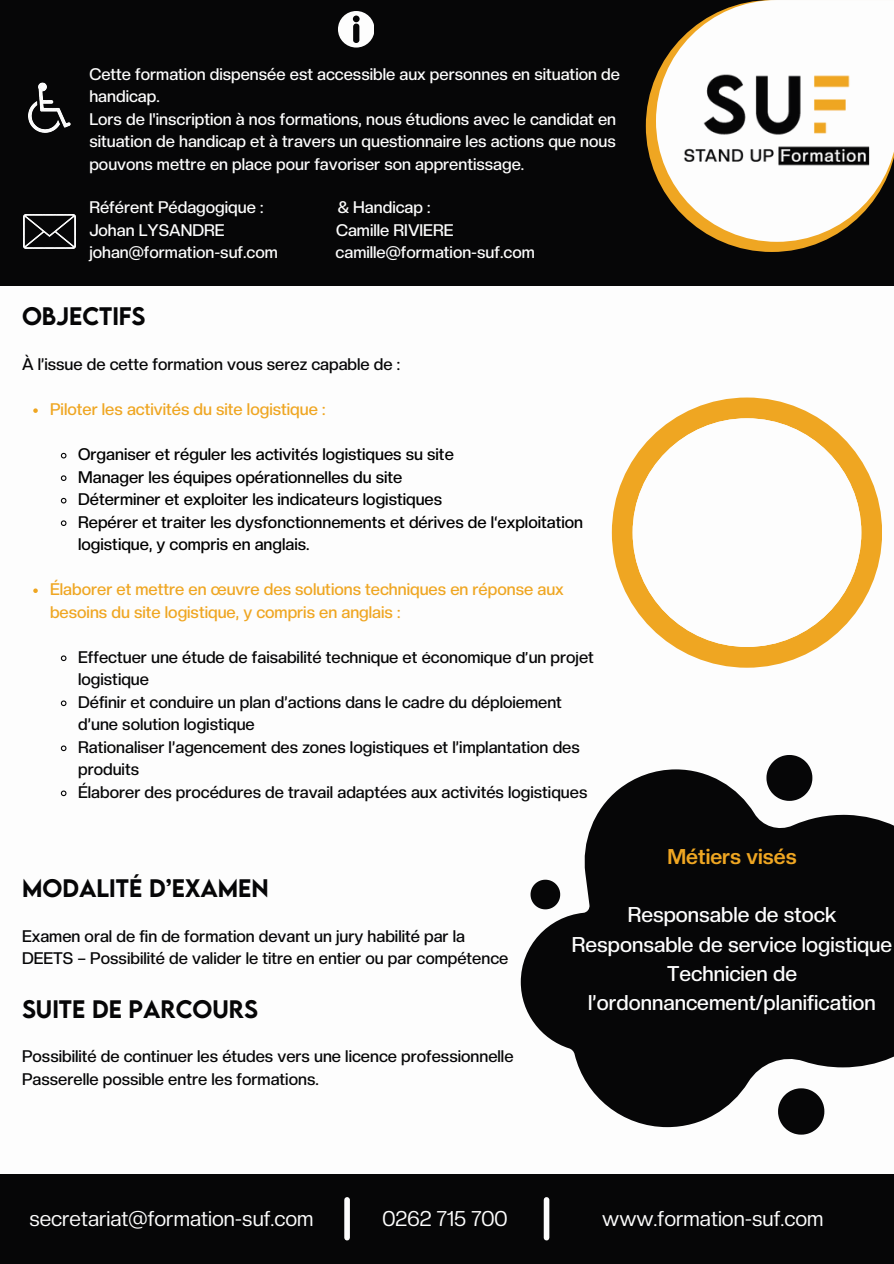
<style>
.page{position:relative;width:894px;height:1264px;background:#fff}
.page>*{position:absolute;margin:0;border:0;box-sizing:border-box;transform-origin:0 0}
.t1{font:500 22.5px "LEMONMILK";color:#060607}
.t2{font:500 21px/29.2px "Creato Display";color:#fdfdfd;text-align:center}
.t3{font:21px "Creato Display";color:#fdfdfd}
.t4{font:700 21px "Creato Display";color:#efa622}
.t5{font:500 16.5px/22.5px "Creato Display";color:#060607}
.t6{font:500 16.5px/22.5px "Creato Display";color:#fdfdfd}
.t7{font:500 16.5px/22.5px "Creato Display";color:#000}
.t8{font:500 16.5px/22.5px "Creato Display";color:#efa622}
</style>
<div class="page">
<div style="left:0;top:1174px;width:893px;height:89px;background:#060607"></div>
<div style="left:344px;top:1199px;width:6px;height:38px;background:#fdfdfd"></div>
<div style="left:543px;top:1199px;width:6px;height:38px;background:#fdfdfd"></div>
<svg style="left:611px;top:397px;width:270px;height:270px"></svg>
<div style="left:632px;top:418px;width:229px;height:229px;background:#fdfdfd;border-radius:50%"></div>
<div style="left:0;top:0;width:893px;height:285px;background:#060607"></div>
<svg style="left:338px;top:11px;width:36px;height:36px"></svg>
<img style="left:29px;top:83px;width:41px;height:49px">
<img style="left:24px;top:214px;width:51px;height:35px">
<svg style="left:645px;top:79px;width:176px;height:173px"></svg>
<svg style="left:655px;top:0;width:238px;height:242px;fill:#fdfdfd"></svg>
<img style="left:682px;top:73px;width:189px;height:96px">
<svg style="left:33px;top:408px;width:5px;height:5px"></svg>
<svg style="left:60px;top:452px;width:7px;height:7px"></svg>
<svg style="left:60px;top:475px;width:7px;height:6px"></svg>
<svg style="left:60px;top:497px;width:7px;height:7px"></svg>
<svg style="left:60px;top:520px;width:7px;height:6px"></svg>
<svg style="left:33px;top:588px;width:5px;height:5px"></svg>
<svg style="left:60px;top:655px;width:7px;height:7px"></svg>
<svg style="left:60px;top:700px;width:7px;height:7px"></svg>
<svg style="left:60px;top:745px;width:7px;height:7px"></svg>
<svg style="left:60px;top:790px;width:7px;height:7px"></svg>
<svg style="left:520px;top:769px;width:373px;height:358px;fill:#060607"></svg>
<svg style="left:777px;top:1088px;width:47px;height:46px"></svg>
<svg style="left:766px;top:755px;width:46px;height:45px"></svg>
<svg style="left:530px;top:879px;width:30px;height:30px"></svg>
<p class="t6" style="left:89px;top:63px;width:532px">Cette formation dispensée est accessible aux personnes en situation de handicap.<br>Lors de l'inscription à nos formations, nous étudions avec le candidat en situation de handicap et à travers un questionnaire les actions que nous pouvons mettre en place pour favoriser son apprentissage.</p>
<p class="t6" style="left:89px;top:196px;width:175px">Référent Pédagogique :</p>
<p class="t6" style="left:337px;top:196px;width:94px">&amp; Handicap :</p>
<p class="t6" style="left:89px;top:219px;width:137px">Johan LYSANDRE</p>
<p class="t6" style="left:336px;top:219px;width:119px">Camille RIVIERE</p>
<p class="t6" style="left:89px;top:241px;width:190px">johan@formation-suf.com</p>
<p class="t6" style="left:335px;top:241px;width:201px">camille@formation-suf.com</p>
<h1 class="t1" style="left:22px;top:301px;width:124px">OBJECTIFS</h1>
<p class="t5" style="left:22px;top:353px;width:379px">À l’issue de cette formation vous serez capable de :</p>
<p class="t8" style="left:50px;top:398px;width:277px">Piloter les activités du site logistique :</p>
<p class="t7" style="left:78px;top:443px;width:506px">Organiser et réguler les activités logistiques su site<br>Manager les équipes opérationnelles du site<br>Déterminer et exploiter les indicateurs logistiques<br>Repérer et traiter les dysfonctionnements et dérives de l‘exploitation logistique, y compris en anglais.</p>
<p class="t8" style="left:50px;top:578px;width:515px">Élaborer et mettre en œuvre des solutions techniques en réponse aux besoins du site logistique, y compris en anglais :</p>
<p class="t5" style="left:78px;top:645px;width:517px">Effectuer une étude de faisabilité technique et économique d’un projet logistique<br>Définir et conduire un plan d’actions dans le cadre du déploiement d’une solution logistique<br>Rationaliser l’agencement des zones logistiques et l’implantation des produits<br>Élaborer des procédures de travail adaptées aux activités logistiques</p>
<p class="t4" style="left:667px;top:843px;width:131px">Métiers visés</p>
<h1 class="t1" style="left:22px;top:872px;width:248px">MODALITÉ D’EXAMEN</h1>
<p class="t5" style="left:22px;top:924px;width:487px">Examen oral de fin de formation devant un jury habilité par la<br>DEETS – Possibilité de valider le titre en entier ou par compétence</p>
<h1 class="t1" style="left:22px;top:994px;width:237px">SUITE DE PARCOURS</h1>
<p class="t5" style="left:22px;top:1045px;width:493px">Possibilité de continuer les études vers une licence professionnelle<br>Passerelle possible entre les formations.</p>
<p class="t2" style="left:571px;top:900px;width:322px">Responsable de stock<br>Responsable de service logistique<br>Technicien de l’ordonnancement/planification</p>
<p class="t3" style="left:29px;top:1205px;width:285px">secretariat@formation-suf.com</p>
<p class="t3" style="left:382px;top:1205px;width:126px">0262 715 700</p>
<p class="t3" style="left:602px;top:1205px;width:223px">www.formation-suf.com</p>
</div>
